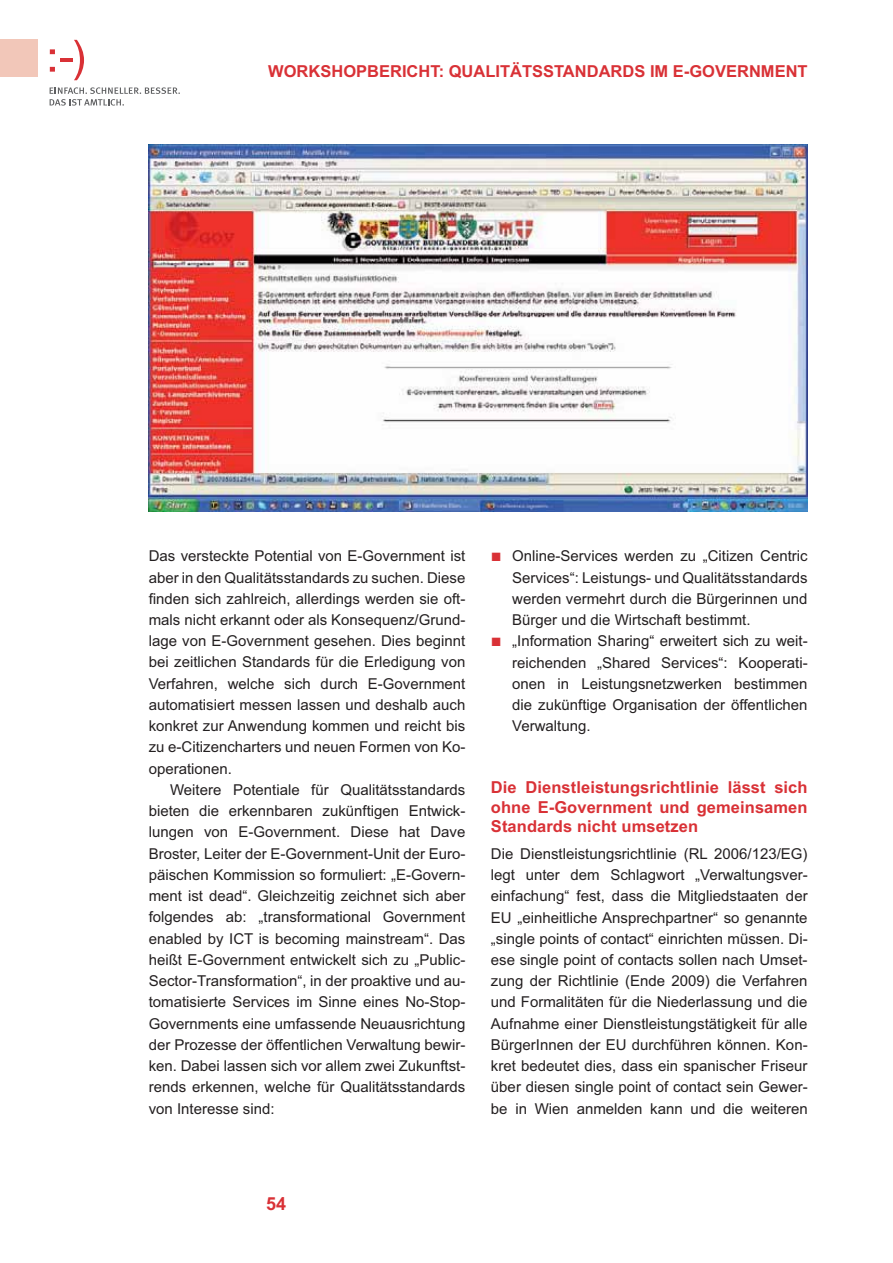
<style>
.page{position:relative;width:893px;height:1263px;background:#fff}
.page>*{position:absolute;margin:0;border:0;box-sizing:border-box;transform-origin:0 0}
.t1{font:700 18px "Arial";color:#d93136}
.t2{font:700 16.5px/19.5px "Arial";color:#d93136;text-align:justify}
.t3{font:15px/21.3px "Arial";color:#231f20;text-align:justify}
.s1{font-size:18px;color:#d93136}
</style>
<div class="page">
<div style="left:0;top:40px;width:37px;height:37px;background:#f2c7b9"></div>
<svg style="left:50px;top:87px;width:130px;height:19px"></svg>
<svg style="left:50px;top:40px;width:34px;height:40px"></svg>
<img style="left:149px;top:145px;width:658px;height:366px">
<p class="t2" style="left:268px;top:63px;width:541px">WORKSHOPBERICHT: QUALITÄTSSTANDARDS IM E-GOVERNMENT</p>
<p class="t3" style="left:149px;top:547px;width:318px">Das versteckte Potential von E-Government ist</p>
<p class="t3" style="left:149px;top:568px;width:318px">aber in den Qualitätsstandards zu suchen. Diese</p>
<p class="t3" style="left:149px;top:589px;width:318px">finden sich zahlreich, allerdings werden sie oft-</p>
<p class="t3" style="left:149px;top:611px;width:318px">mals nicht erkannt oder als Konsequenz/Grund-</p>
<p class="t3" style="left:149px;top:632px;width:318px">lage von E-Government gesehen. Dies beginnt</p>
<p class="t3" style="left:149px;top:653px;width:318px">bei zeitlichen Standards für die Erledigung von</p>
<p class="t3" style="left:149px;top:674px;width:318px">Verfahren, welche sich durch E-Government</p>
<p class="t3" style="left:149px;top:696px;width:318px">automatisiert messen lassen und deshalb auch</p>
<p class="t3" style="left:149px;top:717px;width:318px">konkret zur Anwendung kommen und reicht bis</p>
<p class="t3" style="left:149px;top:738px;width:318px">zu e-Citizencharters und neuen Formen von Ko-</p>
<p class="t3" style="left:149px;top:759px;width:85px">operationen.</p>
<p class="t3" style="left:170px;top:781px;width:297px">Weitere Potentiale für Qualitätsstandards</p>
<p class="t3" style="left:149px;top:802px;width:318px">bieten die erkennbaren zukünftigen Entwick-</p>
<p class="t3" style="left:149px;top:823px;width:318px">lungen von E-Government. Diese hat Dave</p>
<p class="t3" style="left:149px;top:844px;width:318px">Broster, Leiter der E-Government-Unit der Euro-</p>
<p class="t3" style="left:149px;top:866px;width:318px">päischen Kommission so formuliert: „E-Govern-</p>
<p class="t3" style="left:149px;top:887px;width:318px">ment ist dead“. Gleichzeitig zeichnet sich aber</p>
<p class="t3" style="left:149px;top:908px;width:318px">folgendes ab: „transformational Government</p>
<p class="t3" style="left:149px;top:929px;width:318px">enabled by ICT is becoming mainstream“. Das</p>
<p class="t3" style="left:149px;top:950px;width:318px">heißt E-Government entwickelt sich zu „Public-</p>
<p class="t3" style="left:149px;top:972px;width:318px">Sector-Transformation“, in der proaktive und au-</p>
<p class="t3" style="left:149px;top:993px;width:318px">tomatisierte Services im Sinne eines No-Stop-</p>
<p class="t3" style="left:149px;top:1014px;width:318px">Governments eine umfassende Neuausrichtung</p>
<p class="t3" style="left:149px;top:1035px;width:318px">der Prozesse der öffentlichen Verwaltung bewir-</p>
<p class="t3" style="left:149px;top:1057px;width:318px">ken. Dabei lassen sich vor allem zwei Zukunftst-</p>
<p class="t3" style="left:149px;top:1078px;width:318px">rends erkennen, welche für Qualitätsstandards</p>
<p class="t3" style="left:149px;top:1099px;width:127px">von Interesse sind:</p>
<p class="t3" style="left:512px;top:547px;width:297px;text-indent:-21px"><span class="s1">■</span> Online-Services werden zu „Citizen Centric Services“: Leistungs- und Qualitätsstandards werden vermehrt durch die Bürgerinnen und Bürger und die Wirtschaft bestimmt.</p>
<p class="t3" style="left:512px;top:632px;width:297px;text-indent:-21px"><span class="s1">■</span> „Information Sharing“ erweitert sich zu weit&shy;reichenden „Shared Services“: Kooperati&shy;onen in Leistungsnetzwerken bestimmen die zukünftige Organisation der öffentlichen Verwaltung.</p>
<p class="t2" style="left:491px;top:779px;width:318px">Die Dienstleistungsrichtlinie lässt sich ohne E-Government und gemeinsamen Standards nicht umsetzen</p>
<p class="t3" style="left:491px;top:844px;width:318px">Die Dienstleistungsrichtlinie (RL 2006/123/EG) legt unter dem Schlagwort „Verwaltungsver&shy;einfachung“ fest, dass die Mitgliedstaaten der EU „einheitliche Ansprechpartner“ so genannte „single points of contact“ einrichten müssen. Di&shy;ese single point of contacts sollen nach Umset&shy;zung der Richtlinie (Ende 2009) die Verfahren und Formalitäten für die Niederlassung und die Aufnahme einer Dienstleistungstätigkeit für alle BürgerInnen der EU durchführen können. Kon&shy;kret bedeutet dies, dass ein spanischer Friseur über diesen single point of contact sein Gewer&shy;be in Wien anmelden kann und die weiteren</p>
<p class="t1" style="left:266px;top:1198px;width:22px">54</p>
</div>
